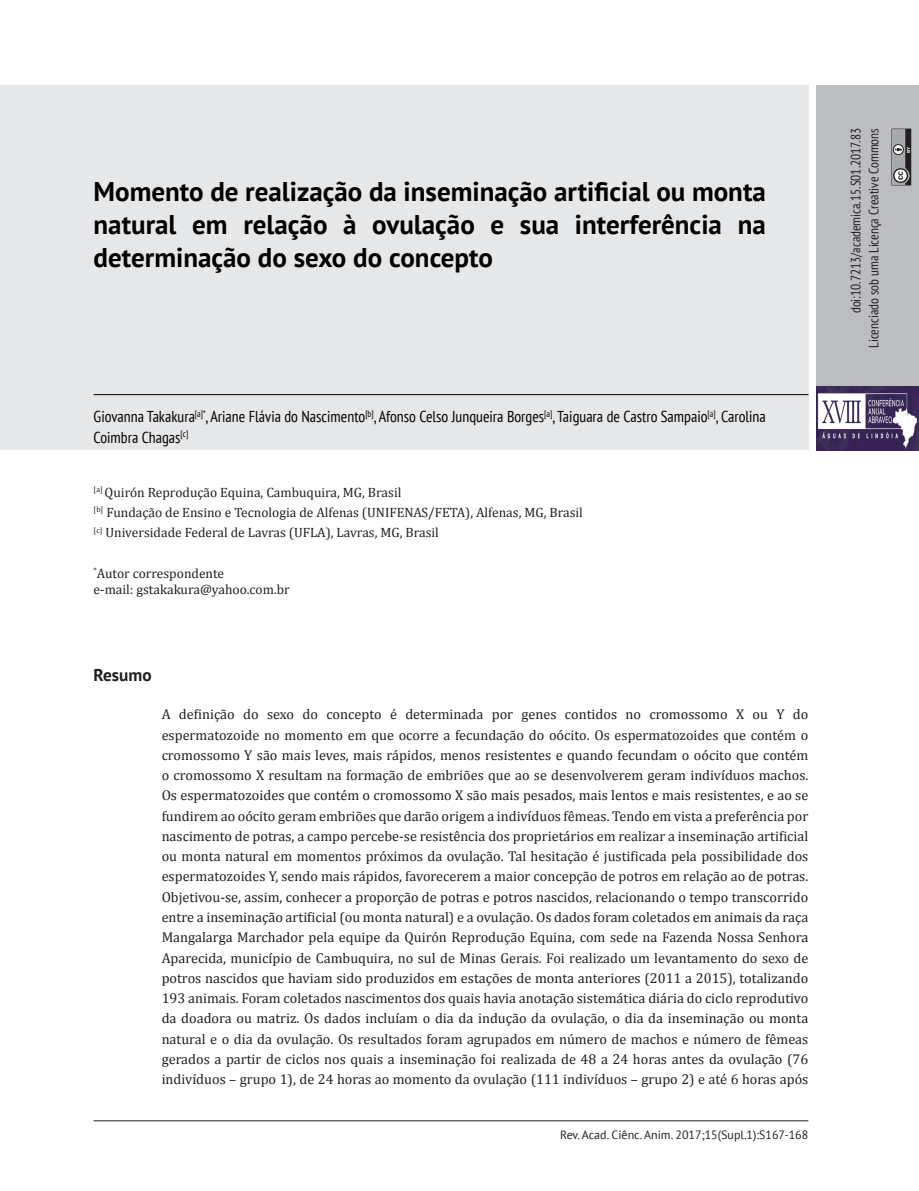
<style>
.page{position:relative;width:919px;height:1191px;background:#fff}
.page>*{position:absolute;margin:0;border:0;box-sizing:border-box;transform-origin:0 0}
.Título_Artigo{font:700 27px/33px "PT Sans";color:#000;text-align:justify}
.t1{font:700 17.25px "PT Sans";color:#231f20}
.Nomes_-_Autores{font:condensed 15.75px/20.2px "PT Sans";color:#000}
.Texto_-_Resumo{font:14.25px/20.2px "Cambria";color:#231f20;text-align:justify}
.Corpo_de_texto_-_Rec{font:13.5px "Cambria";color:#231f20}
.t2{font:condensed 13.5px/18px "PT Sans";color:#231f20;text-align:right}
.Rodapé{font:12px "PT Sans";color:#231f20}
</style>
<div class="page">
<hr style="left:94px;top:1120px;width:714px;height:1px;background:#231f20">
<div style="left:0;top:85px;width:808px;height:365px;background:#e6e7e9"></div>
<div style="left:816px;top:85px;width:102px;height:365px;background:#bcbdc0"></div>
<svg style="left:891px;top:129px;width:20px;height:56px"></svg>
<img style="left:816px;top:387px;width:102px;height:63px">
<hr style="left:94px;top:394px;width:714px;height:1px;background:#000">
<p class="Título_Artigo" style="left:94px;top:174px;width:673px">Momento de realização da inseminação artificial ou monta natural em relação à ovulação e sua interferência na determinação do sexo do concepto</p>
<p class="Nomes_-_Autores" style="left:94px;top:406px;width:673px">Giovanna Takakura<sup>[a]*</sup>, Ariane Flávia do Nascimento<sup>[b]</sup>, Afonso Celso Junqueira Borges<sup>[a]</sup>, Taiguara de Castro Sampaio<sup>[a]</sup>, Carolina<br>Coimbra Chagas<sup>[c]</sup></p>
<p class="Corpo_de_texto_-_Rec" style="left:94px;top:484px;width:309px"><sup>[a]</sup> Quirón Reprodução Equina, Cambuquira, MG, Brasil</p>
<p class="Corpo_de_texto_-_Rec" style="left:94px;top:504px;width:491px"><sup>[b]</sup> Fundação de Ensino e Tecnologia de Alfenas (UNIFENAS/FETA), Alfenas, MG, Brasil</p>
<p class="Corpo_de_texto_-_Rec" style="left:94px;top:524px;width:347px"><sup>[c]</sup> Universidade Federal de Lavras (UFLA), Lavras, MG, Brasil</p>
<p class="Corpo_de_texto_-_Rec" style="left:94px;top:565px;width:132px"><sup>*</sup>Autor correspondente</p>
<p class="Corpo_de_texto_-_Rec" style="left:94px;top:581px;width:198px">e-mail: gstakakura@yahoo.com.br</p>
<p class="t1" style="left:94px;top:663px;width:60px">Resumo</p>
<p class="Texto_-_Resumo" style="left:162px;top:704px;width:648px">A definição do sexo do concepto é determinada por genes contidos no cromossomo X ou Y do espermatozoide no momento em que ocorre a fecundação do oócito. Os espermatozoides que contém o cromossomo Y são mais leves, mais rápidos, menos resistentes e quando fecundam o oócito que contém o cromossomo X resultam na formação de embriões que ao se desenvolverem geram indivíduos machos.<br>Os espermatozoides que contém o cromossomo X são mais pesados, mais lentos e mais resistentes, e ao se fundirem ao oócito geram embriões que darão origem a indivíduos fêmeas. Tendo em vista a preferência por nascimento de potras, a campo percebe-se resistência dos proprietários em realizar a inseminação artificial ou monta natural em momentos próximos da ovulação. Tal hesitação é justificada pela possibilidade dos espermatozoides Y, sendo mais rápidos, favorecerem a maior concepção de potros em relação ao de potras.<br>Objetivou-se, assim, conhecer a proporção de potras e potros nascidos, relacionando o tempo transcorrido entre a inseminação artificial (ou monta natural) e a ovulação. Os dados foram coletados em animais da raça Mangalarga Marchador pela equipe da Quirón Reprodução Equina, com sede na Fazenda Nossa Senhora Aparecida, município de Cambuquira, no sul de Minas Gerais. Foi realizado um levantamento do sexo de potros nascidos que haviam sido produzidos em estações de monta anteriores (2011 a 2015), totalizando 193 animais. Foram coletados nascimentos dos quais havia anotação sistemática diária do ciclo reprodutivo da doadora ou matriz. Os dados incluíam o dia da indução da ovulação, o dia da inseminação ou monta natural e o dia da ovulação. Os resultados foram agrupados em número de machos e número de fêmeas gerados a partir de ciclos nos quais a inseminação foi realizada de 48 a 24 horas antes da ovulação (76 indivíduos – grupo 1), de 24 horas ao momento da ovulação (111 indivíduos – grupo 2) e até 6 horas após</p>
<p class="Rodapé" style="left:560px;top:1126px;width:250px">Rev. Acad. Ciênc. Anim. 2017;15(Supl.1):S167-168</p>
<p class="t2" style="left:846px;top:348px;width:221px;rotate:-90deg">doi:10.7213/academica.15.S01.2017.83<br>Licenciado sob uma Licença Creative Commons</p>
</div>
